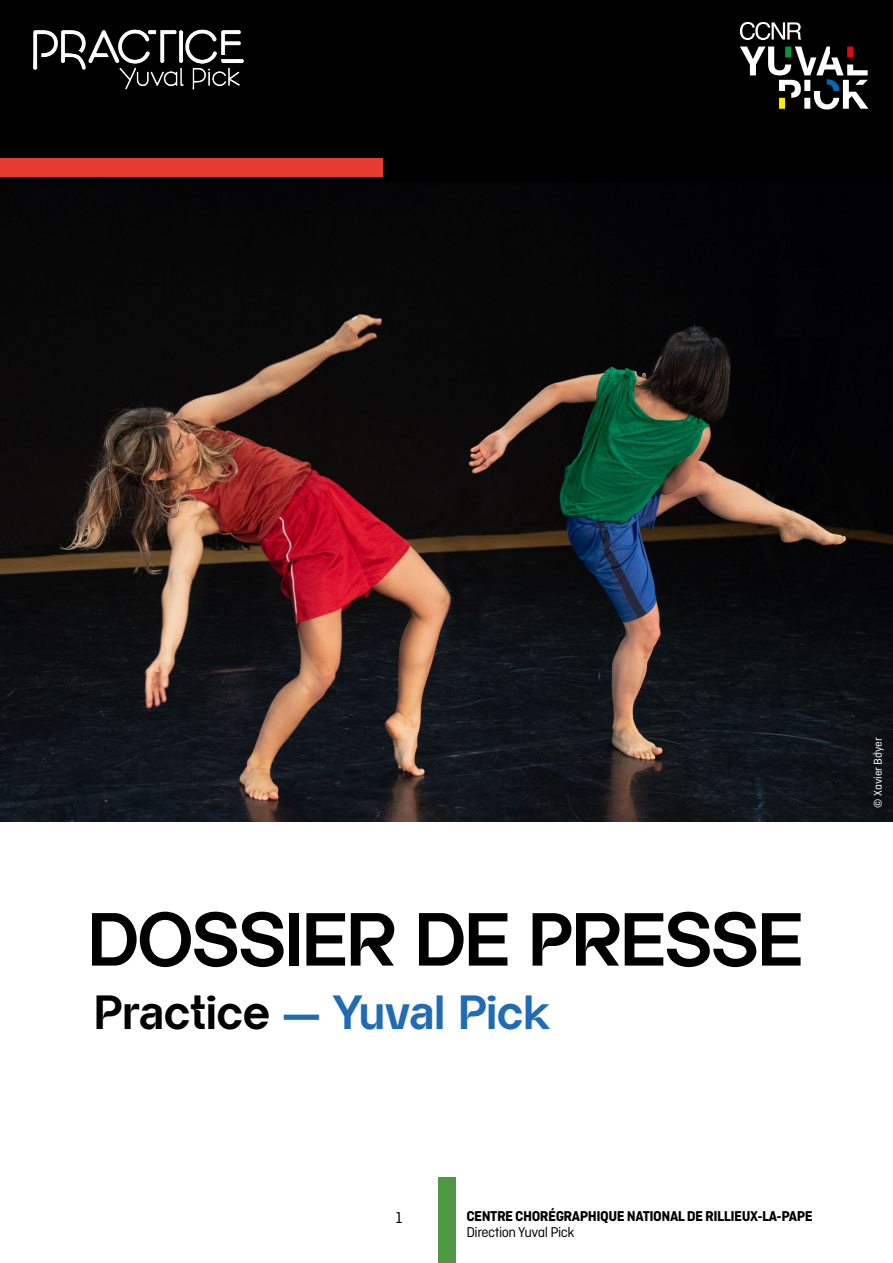
<style>
.page{position:relative;width:893px;height:1263px;background:#fff}
.page>*{position:absolute;margin:0;border:0;box-sizing:border-box;transform-origin:0 0}
.t1{font:700 75px "Almarena Display";letter-spacing:-.02em;color:#000}
.t2{font:700 48px "Almarena Display";letter-spacing:-.01em;color:#1f6cb4}
.t3{font:16.5px "Ciutadella";color:#000}
.t4{font:700 15px "Ciutadella";letter-spacing:-.03em;color:#000}
.t5{font:15px "Ciutadella";letter-spacing:-.03em;color:#000}
.t6{font:12px "Ciutadella";color:#fff}
.s1{color:#000}
</style>
<div class="page">
<div style="left:0;top:0;width:893px;height:221px;background:#000"></div>
<svg style="left:740px;top:22px;width:61px;height:18px"></svg>
<svg style="left:740px;top:47px;width:128px;height:63px"></svg>
<div style="left:0;top:158px;width:383px;height:18px;background:#e43c31"></div>
<div style="left:438px;top:1178px;width:17px;height:85px;background:#4e9844"></div>
<img style="left:0;top:221px;width:893px;height:600px">
<img style="left:33px;top:29px;width:211px;height:61px">
<h1 class="t1" style="left:87px;top:897px;width:717px">DOSSIER DE PRESSE</h1>
<h2 class="t2" style="left:94px;top:985px;width:458px"><span class="s1">Practice</span> — Yuval Pick</h2>
<p class="t6" style="left:871px;top:808px;width:72px;rotate:-90deg">© Xavier Boyer</p>
<p class="t3" style="left:396px;top:1208px;width:8px">1</p>
<p class="t4" style="left:466px;top:1207px;width:348px">CENTRE CHORÉGRAPHIQUE NATIONAL DE RILLIEUX-LA-PAPE</p>
<p class="t5" style="left:466px;top:1224px;width:110px">Direction Yuval Pick</p>
</div>
